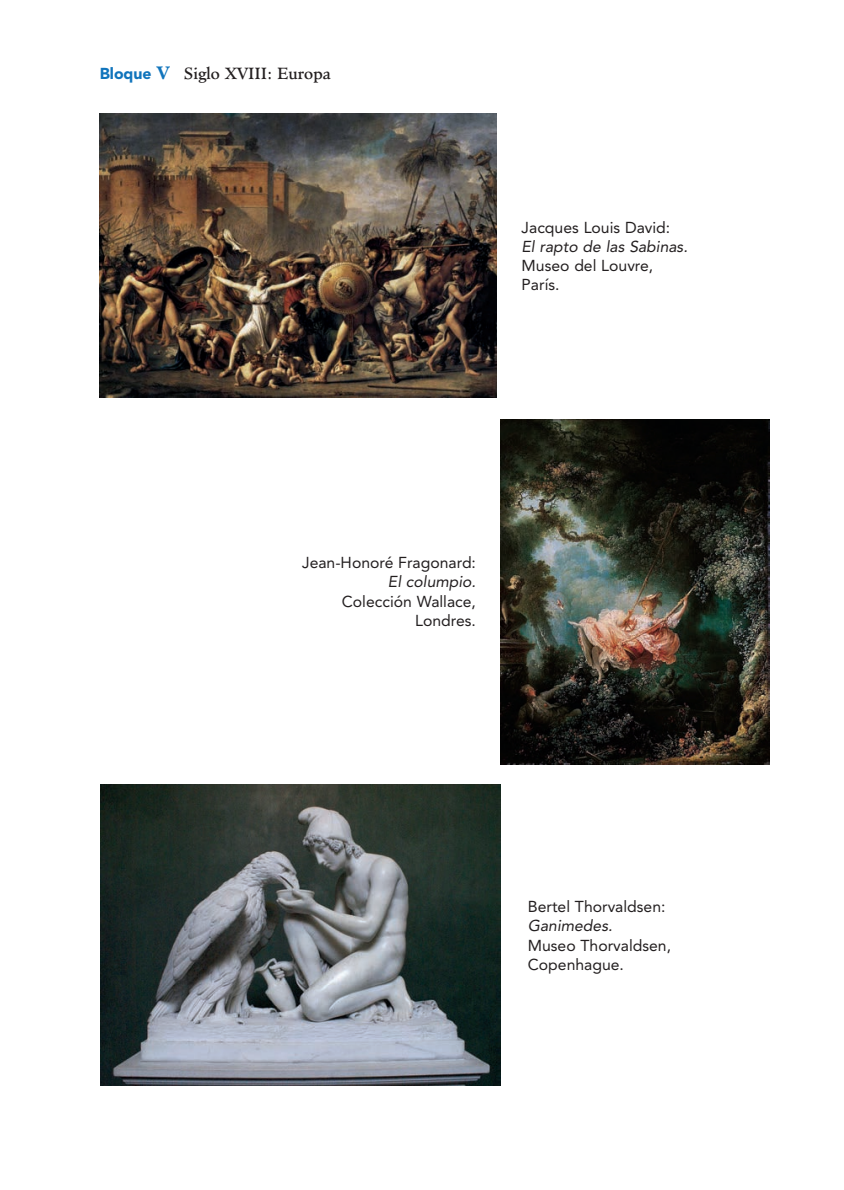
<style>
.page{position:relative;width:844px;height:1190px;background:#fff}
.page>*{position:absolute;margin:0;border:0;box-sizing:border-box;transform-origin:0 0}
.t1{font:15.75px/19.2px "Avenir LT Std";color:#231f20}
.t2{font:italic 15.75px "Avenir LT Std";color:#231f20}
.t3{font:15.75px "Minister Std";color:#231f20}
.s1{font-family:"Avenir LT Std";font-weight:900;color:#1074bc}
.s2{font-weight:700;font-size:17.5px;color:#1074bc}
</style>
<div class="page">
<img style="left:501px;top:420px;width:268px;height:344px">
<img style="left:100px;top:113px;width:397px;height:285px">
<img style="left:100px;top:784px;width:401px;height:302px">
<p class="t3" style="left:100px;top:64px;width:233px"><span class="s1">Bloque</span> <span class="s2">V</span> Siglo XVIII: Europa</p>
<p class="t1" style="left:521px;top:218px;width:150px">Jacques Louis David:</p>
<p class="t2" style="left:521px;top:237px;width:168px">El rapto de las Sabinas.</p>
<p class="t1" style="left:521px;top:256px;width:133px">Museo del Louvre,<br>París.</p>
<p class="t1" style="left:302px;top:553px;width:175px">Jean-Honoré Fragonard:</p>
<p class="t2" style="left:388px;top:573px;width:89px">El columpio.</p>
<p class="t1" style="left:342px;top:592px;width:136px;text-align:right">Colección Wallace,<br>Londres.</p>
<p class="t1" style="left:528px;top:897px;width:139px">Bertel Thorvaldsen:</p>
<p class="t2" style="left:528px;top:917px;width:86px">Ganimedes.</p>
<p class="t1" style="left:528px;top:936px;width:145px">Museo Thorvaldsen,<br>Copenhague.</p>
</div>
